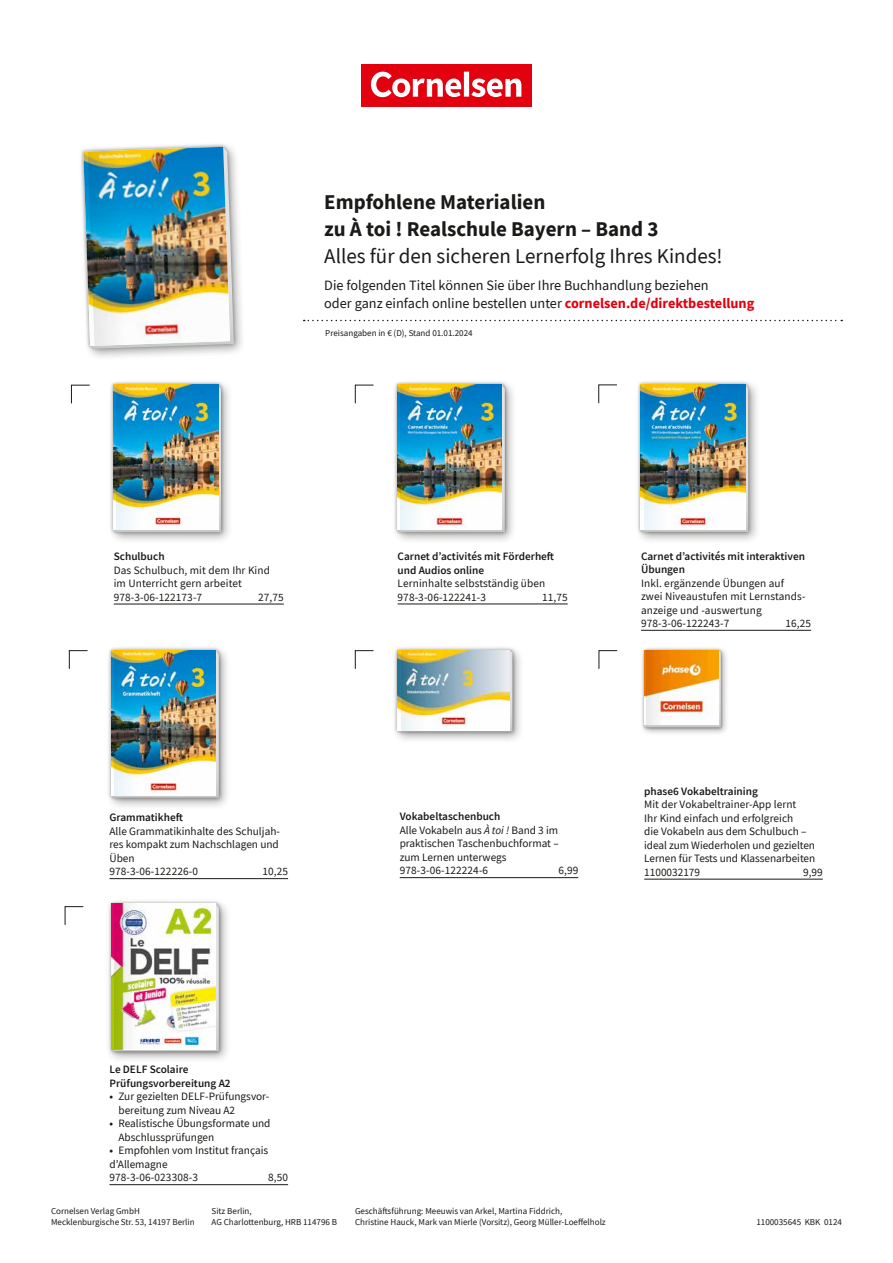
<style>
.page{position:relative;width:893px;height:1263px;background:#fff}
.page>*{position:absolute;margin:0;border:0;box-sizing:border-box;transform-origin:0 0}
.t1{font:700 21px/27px "CV Source Sans";color:#1a1a18}
.t2{font:21px "CV Source Sans";color:#1a1a18}
.t3{font:14.25px/18px "CV Source Sans";color:#1a1a18}
.t4{font:11.25px/13.5px "CV Source Sans";color:#1a1a18}
.t5{font:600 11.25px/13.5px "CV Source Sans";color:#1a1a18}
.t6{font:9px/10.5px "CV Source Sans";color:#1a1a18}
.s1{font-weight:700;color:#e3000f}
.s2{font-weight:600}
.s3{font-style:italic}
</style>
<div class="page">
<hr style="left:109px;top:878px;width:179px;height:1px;background:#1a1a18">
<div style="left:106px;top:644px;width:125px;height:166px;background:#1a1a18;opacity:.4"></div>
<div style="left:108px;top:647px;width:114px;height:154px;background:#1a1a18;opacity:.4"></div>
<svg style="left:112px;top:650px;width:107px;height:148px"></svg>
<img style="left:112px;top:650px;width:104px;height:145px">
<img style="left:115px;top:650px;width:23px;height:145px">
<svg style="left:69px;top:650px;width:19px;height:19px"></svg>
<svg style="left:304px;top:320px;width:538px;height:1px"></svg>
<hr style="left:114px;top:604px;width:170px;height:1px;background:#1a1a18">
<div style="left:108px;top:379px;width:125px;height:165px;background:#1a1a18;opacity:.4"></div>
<div style="left:110px;top:382px;width:114px;height:154px;background:#1a1a18;opacity:.4"></div>
<svg style="left:114px;top:385px;width:107px;height:147px"></svg>
<img style="left:114px;top:385px;width:104px;height:145px">
<img style="left:117px;top:385px;width:23px;height:145px">
<svg style="left:71px;top:385px;width:19px;height:19px"></svg>
<div style="left:77px;top:141px;width:169px;height:219px;background:#1a1a18;opacity:.4"></div>
<img style="left:80px;top:143px;width:158px;height:210px">
<hr style="left:109px;top:1184px;width:179px;height:1px;background:#1a1a18">
<div style="left:105px;top:898px;width:126px;height:165px;background:#1a1a18;opacity:.4"></div>
<div style="left:108px;top:900px;width:115px;height:155px;background:#1a1a18;opacity:.4"></div>
<svg style="left:112px;top:904px;width:107px;height:147px"></svg>
<img style="left:112px;top:904px;width:104px;height:145px">
<img style="left:115px;top:904px;width:23px;height:145px">
<svg style="left:65px;top:906px;width:19px;height:19px"></svg>
<hr style="left:398px;top:604px;width:170px;height:1px;background:#1a1a18">
<div style="left:391px;top:379px;width:126px;height:165px;background:#1a1a18;opacity:.4"></div>
<div style="left:394px;top:382px;width:114px;height:153px;background:#1a1a18;opacity:.4"></div>
<svg style="left:397px;top:385px;width:108px;height:147px"></svg>
<img style="left:397px;top:385px;width:105px;height:145px">
<img style="left:401px;top:385px;width:23px;height:145px">
<svg style="left:355px;top:385px;width:19px;height:19px"></svg>
<hr style="left:641px;top:630px;width:170px;height:1px;background:#1a1a18">
<div style="left:635px;top:379px;width:125px;height:165px;background:#1a1a18;opacity:.4"></div>
<div style="left:638px;top:381px;width:114px;height:154px;background:#1a1a18;opacity:.4"></div>
<svg style="left:641px;top:385px;width:107px;height:147px"></svg>
<img style="left:641px;top:385px;width:104px;height:145px">
<img style="left:644px;top:385px;width:23px;height:145px">
<svg style="left:598px;top:384px;width:19px;height:20px"></svg>
<hr style="left:400px;top:877px;width:178px;height:1px;background:#1a1a18">
<svg style="left:355px;top:650px;width:19px;height:19px"></svg>
<div style="left:392px;top:644px;width:132px;height:100px;background:#1a1a18;opacity:.4"></div>
<div style="left:394px;top:647px;width:122px;height:88px;background:#1a1a18;opacity:.4"></div>
<svg style="left:398px;top:650px;width:114px;height:81px"></svg>
<img style="left:398px;top:650px;width:111px;height:80px">
<img style="left:401px;top:650px;width:25px;height:80px">
<hr style="left:644px;top:879px;width:179px;height:1px;background:#1a1a18">
<svg style="left:598px;top:650px;width:20px;height:19px"></svg>
<div style="left:640px;top:646px;width:90px;height:90px;background:#1a1a18;opacity:.4"></div>
<div style="left:642px;top:648px;width:81px;height:82px;background:#1a1a18;opacity:.4"></div>
<svg style="left:644px;top:650px;width:77px;height:77px"></svg>
<img style="left:644px;top:650px;width:75px;height:75px">
<svg style="left:647px;top:650px;width:16px;height:75px"></svg>
<div style="left:361px;top:64px;width:170px;height:42px;background:#e3000f"></div>
<svg style="left:371px;top:72px;width:150px;height:25px"></svg>
<h1 class="t1" style="left:324px;top:189px;width:336px">Empfohlene Materialien<br>zu À toi ! Realschule Bayern – Band 3</h1>
<h1 class="t2" style="left:324px;top:243px;width:400px">Alles für den sicheren Lernerfolg Ihres Kindes!</h1>
<p class="t3" style="left:324px;top:277px;width:432px">Die folgenden Titel können Sie über Ihre Buchhandlung beziehen<br>oder ganz einfach online bestellen unter <span class="s1">cornelsen.de/direktbestellung</span></p>
<p class="t6" style="left:325px;top:328px;width:149px">Preisangaben in € (D), Stand 01.01.2024</p>
<p class="t5" style="left:114px;top:550px;width:52px">Schulbuch</p>
<p class="t4" style="left:114px;top:563px;width:158px">Das Schulbuch, mit dem Ihr Kind im Unterricht gern arbeitet<br>978-3-06-122173-7</p>
<p class="t4" style="left:258px;top:590px;width:27px">27,75</p>
<p class="t5" style="left:109px;top:811px;width:75px">Grammatikheft</p>
<p class="t4" style="left:109px;top:824px;width:172px">Alle Grammatikinhalte des Schuljah&shy;res kompakt zum Nachschlagen und<br>Üben<br>978-3-06-122226-0</p>
<p class="t4" style="left:262px;top:865px;width:27px">10,25</p>
<p class="t5" style="left:109px;top:1063px;width:123px">Le DELF Scolaire<br>Prüfungsvorbereitung A2</p>
<p class="t4" style="left:118px;top:1090px;width:152px;text-indent:-9px"><span class="s2">•</span> Zur gezielten DELF-Prüfungsvor&shy;bereitung zum Niveau A2</p>
<p class="t4" style="left:118px;top:1117px;width:154px;text-indent:-9px"><span class="s2">•</span> Realistische Übungsformate und<br>Abschlussprüfungen</p>
<p class="t4" style="left:109px;top:1144px;width:160px"><span class="s2">•</span> Empfohlen vom Institut français d’Allemagne<br>978-3-06-023308-3</p>
<p class="t4" style="left:268px;top:1171px;width:21px">8,50</p>
<p class="t5" style="left:398px;top:550px;width:158px">Carnet d’activités mit Förderheft und Audios online</p>
<p class="t4" style="left:398px;top:577px;width:149px">Lerninhalte selbstständig üben<br>978-3-06-122241-3</p>
<p class="t4" style="left:542px;top:590px;width:27px">11,75</p>
<p class="t4" style="left:400px;top:810px;width:161px"><span class="s2">Vokabeltaschenbuch<br></span>Alle Vokabeln aus <span class="s3">À toi !</span> Band 3 im praktischen Taschenbuchformat – zum Lernen unterwegs<br>978-3-06-122224-6</p>
<p class="t4" style="left:558px;top:864px;width:21px">6,99</p>
<p class="t5" style="left:641px;top:549px;width:165px">Carnet d’activités mit interaktiven<br>Übungen</p>
<p class="t4" style="left:641px;top:576px;width:166px">Inkl. ergänzende Übungen auf zwei Niveaustufen mit Lernstands&shy;anzeige und -auswertung<br>978-3-06-122243-7</p>
<p class="t4" style="left:785px;top:616px;width:27px">16,25</p>
<p class="t5" style="left:644px;top:784px;width:115px">phase6 Vokabeltraining</p>
<p class="t4" style="left:644px;top:798px;width:173px">Mit der Vokabeltrainer-App lernt<br>Ihr Kind einfach und erfolgreich<br>die Vokabeln aus dem Schulbuch – ideal zum Wiederholen und gezielten<br>Lernen für Tests und Klassenarbeiten<br>1100032179</p>
<p class="t4" style="left:803px;top:865px;width:21px">9,99</p>
<p class="t6" style="left:51px;top:1206px;width:145px">Cornelsen Verlag GmbH<br>Mecklenburgische Str. 53, 14197 Berlin</p>
<p class="t6" style="left:212px;top:1206px;width:127px">Sitz Berlin,<br>AG Charlottenburg, HRB 114796 B</p>
<p class="t6" style="left:355px;top:1206px;width:252px">Geschäftsführung: Meeuwis van Arkel, Martina Fiddrich,<br>Christine Hauck, Mark van Mierle (Vorsitz), Georg Müller-Loeffelholz</p>
<p class="t6" style="left:756px;top:1216px;width:87px">1100035645 KBK 0124</p>
</div>
